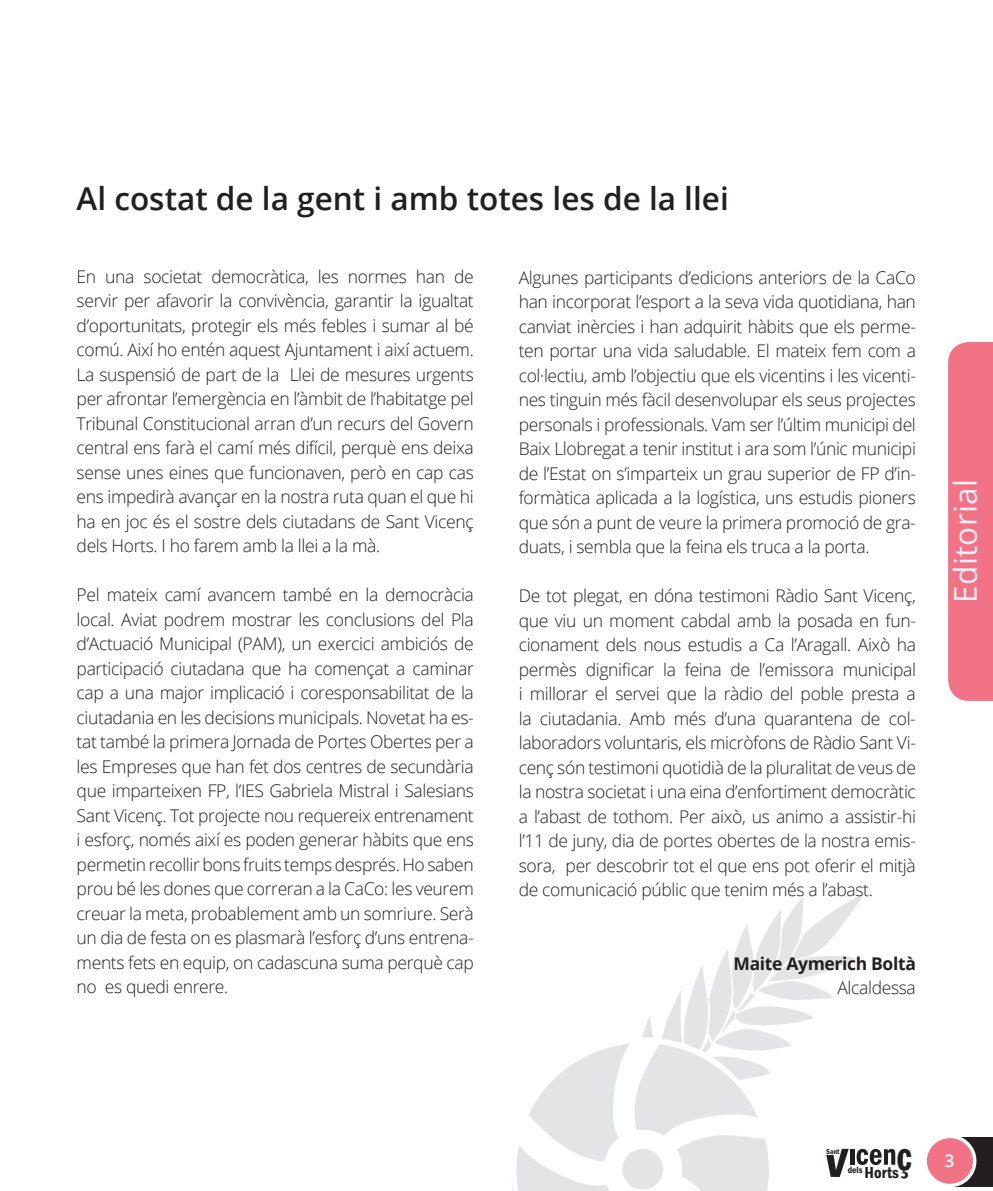
<style>
.page{position:relative;width:993px;height:1191px;background:#fff}
.page>*{position:absolute;margin:0;border:0;box-sizing:border-box;transform-origin:0 0}
.t1{font:42.35px "Franklin Gothic LT Demi Cmpr";color:#231f20;scale:.94 1}
.t2{font:600 31.5px "Open Sans";color:#231f20}
.t3{font:31.5px "Open Sans";letter-spacing:.01em;color:#f4eff7}
.t4{font:300 17.5px/24.5px "Open Sans";letter-spacing:-.02em;color:#231f20;text-align:justify}
.t5{font:700 17.5px "Open Sans";letter-spacing:-.02em;color:#231f20}
.t6{font:600 17.5px "Open Sans";color:#fff}
.t7{font:600 condensed 16.45px "Franklin Gothic LT";color:#231f20}
.t8{font:600 condensed 7.52px "Franklin Gothic LT";color:#231f20}
</style>
<div class="page">
<svg style="left:512px;top:894px;width:382px;height:297px"></svg>
<div style="left:950px;top:1137px;width:42px;height:49px;background:#231f20"></div>
<div style="left:924px;top:1136px;width:50px;height:49px;background:#f27286;border-radius:50%"></div>
<div style="left:923px;top:1134px;width:53px;height:53px;border:4px solid #fff;border-radius:50%"></div>
<div style="left:948px;top:342px;width:44px;height:359px;background:#f27286"></div>
<h2 class="t2" style="left:77px;top:177px;width:653px">Al costat de la gent i amb totes les de la llei</h2>
<p class="t4" style="left:77px;top:263px;width:398px">En una societat democràtica, les normes han de servir per afavorir la convivència, garantir la igualtat d’oportunitats, protegir els més febles i sumar al bé comú. Així ho entén aquest Ajuntament i així actuem.<br>La suspensió de part de la Llei de mesures urgents per afrontar l’emergència en l’àmbit de l’habitatge pel Tribunal Constitucional arran d’un recurs del Govern central ens farà el camí més difícil, perquè ens deixa sense unes eines que funcionaven, però en cap cas ens impedirà avançar en la nostra ruta quan el que hi ha en joc és el sostre dels ciutadans de Sant Vicenç dels Horts. I ho farem amb la llei a la mà.</p>
<p class="t4" style="left:77px;top:582px;width:398px">Pel mateix camí avancem també en la democràcia local. Aviat podrem mostrar les conclusions del Pla d’Actuació Municipal (PAM), un exercici ambiciós de participació ciutadana que ha començat a caminar cap a una major implicació i coresponsabilitat de la ciutadania en les decisions municipals. Novetat ha es&shy;tat també la primera Jornada de Portes Obertes per a les Empreses que han fet dos centres de secundària que imparteixen FP, l’IES Gabriela Mistral i Salesians Sant Vicenç. Tot projecte nou requereix entrenament i esforç, només així es poden generar hàbits que ens permetin recollir bons fruits temps després. Ho saben prou bé les dones que correran a la CaCo: les veurem creuar la meta, probablement amb un somriure. Serà un dia de festa on es plasmarà l’esforç d’uns entrena&shy;ments fets en equip, on cadascuna suma perquè cap no es quedi enrere.</p>
<p class="t4" style="left:518px;top:265px;width:398px">Algunes participants d’edicions anteriors de la CaCo han incorporat l’esport a la seva vida quotidiana, han canviat inèrcies i han adquirit hàbits que els perme&shy;ten portar una vida saludable. El mateix fem com a col·lectiu, amb l’objectiu que els vicentins i les vicenti&shy;nes tinguin més fàcil desenvolupar els seus projectes personals i professionals. Vam ser l’últim municipi del Baix Llobregat a tenir institut i ara som l’únic municipi de l’Estat on s’imparteix un grau superior de FP d’in&shy;formàtica aplicada a la logística, uns estudis pioners que són a punt de veure la primera promoció de gra&shy;duats, i sembla que la feina els truca a la porta.</p>
<p class="t4" style="left:518px;top:583px;width:398px">De tot plegat, en dóna testimoni Ràdio Sant Vicenç, que viu un moment cabdal amb la posada en fun&shy;cionament dels nous estudis a Ca l’Aragall. Això ha permès dignificar la feina de l’emissora municipal i millorar el servei que la ràdio del poble presta a la ciutadania. Amb més d’una quarantena de col· laboradors voluntaris, els micròfons de Ràdio Sant Vi&shy;cenç són testimoni quotidià de la pluralitat de veus de la nostra societat i una eina d’enfortiment democràtic a l’abast de tothom. Per això, us animo a assistir-hi l’11 de juny, dia de portes obertes de la nostra emis&shy;sora, per descobrir tot el que ens pot oferir el mitjà de comunicació públic que tenim més a l’abast.</p>
<p class="t5" style="left:733px;top:951px;width:184px">Maite Aymerich Boltà</p>
<p class="t4" style="left:837px;top:975px;width:80px">Alcaldessa</p>
<h2 class="t3" style="left:943px;top:603px;width:125px;rotate:-90deg">Editorial</h2>
<p class="t8" style="left:826px;top:1147px;width:15px">Sant</p>
<h1 class="t1" style="left:896px;top:1133px;width:17px">ç</h1>
<p class="t7" style="left:847px;top:1162px;width:53px"><sup>dels</sup> Horts</p>
<p class="t6" style="left:944px;top:1148px;width:11px">3</p>
</div>
